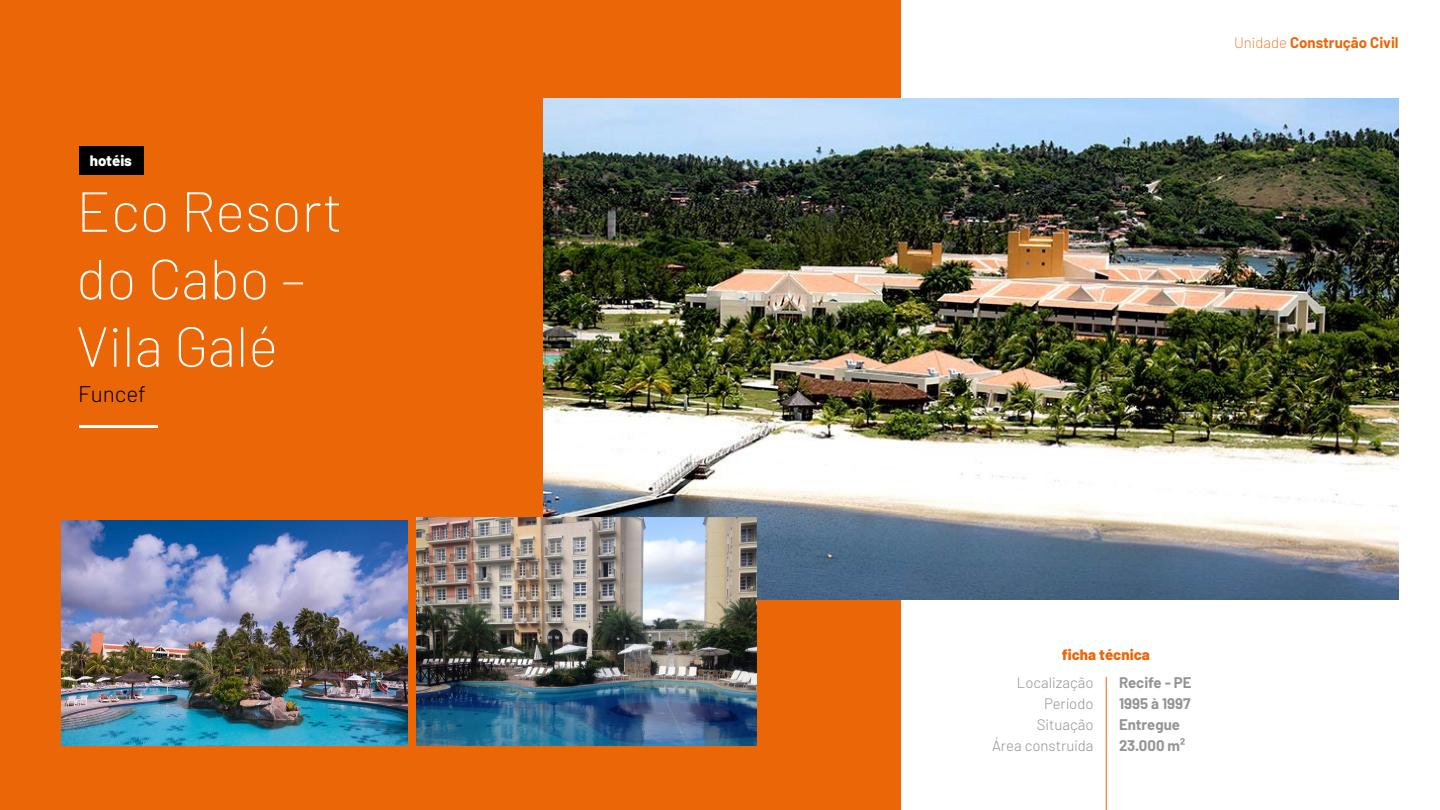
<style>
.page{position:relative;width:1440px;height:810px;background:#fff}
.page>*{position:absolute;margin:0;border:0;box-sizing:border-box;transform-origin:0 0}
.t1{font:200 56.25px/67.5px "Barlow";color:#fff}
.t2{font:300 22.5px "Barlow";color:#000}
.t3{font:300 15px/21px "Barlow";color:#949494;text-align:right}
.t4{font:700 15px/21px "Barlow";color:#949494}
.t5{font:700 15px "Barlow";color:#eb6607}
.t6{font:800 15px "Barlow";color:#eb6607}
.t7{font:800 15px "Barlow";color:#fff}
.s1{font-weight:200}
</style>
<div class="page">
<div style="left:0;top:0;width:900px;height:810px;background:#eb6607"></div>
<img style="left:544px;top:98px;width:855px;height:502px">
<hr style="left:80px;top:425px;width:78px;height:3px;background:#fff">
<hr style="left:1106px;top:677px;width:1px;height:133px;background:#eb6607">
<img style="left:417px;top:518px;width:339px;height:227px">
<img style="left:61px;top:521px;width:346px;height:224px">
<div style="left:80px;top:146px;width:64px;height:29px;background:#000"></div>
<p class="t7" style="left:90px;top:152px;width:44px">hotéis</p>
<h1 class="t1" style="left:76px;top:176px;width:268px">Eco Resort do Cabo –<br>Vila Galé</h1>
<h2 class="t2" style="left:78px;top:380px;width:69px">Funcef</h2>
<p class="t5" style="left:1234px;top:33px;width:166px"><span class="s1">Unidade</span> Construção Civil</p>
<p class="t6" style="left:1062px;top:645px;width:90px">ficha técnica</p>
<p class="t3" style="left:992px;top:672px;width:103px">Localização<br>Período<br>Situação<br>Área construída</p>
<p class="t4" style="left:1119px;top:672px;width:74px">Recife - PE<br>1995 à 1997<br>Entregue<br>23.000 m²</p>
</div>
